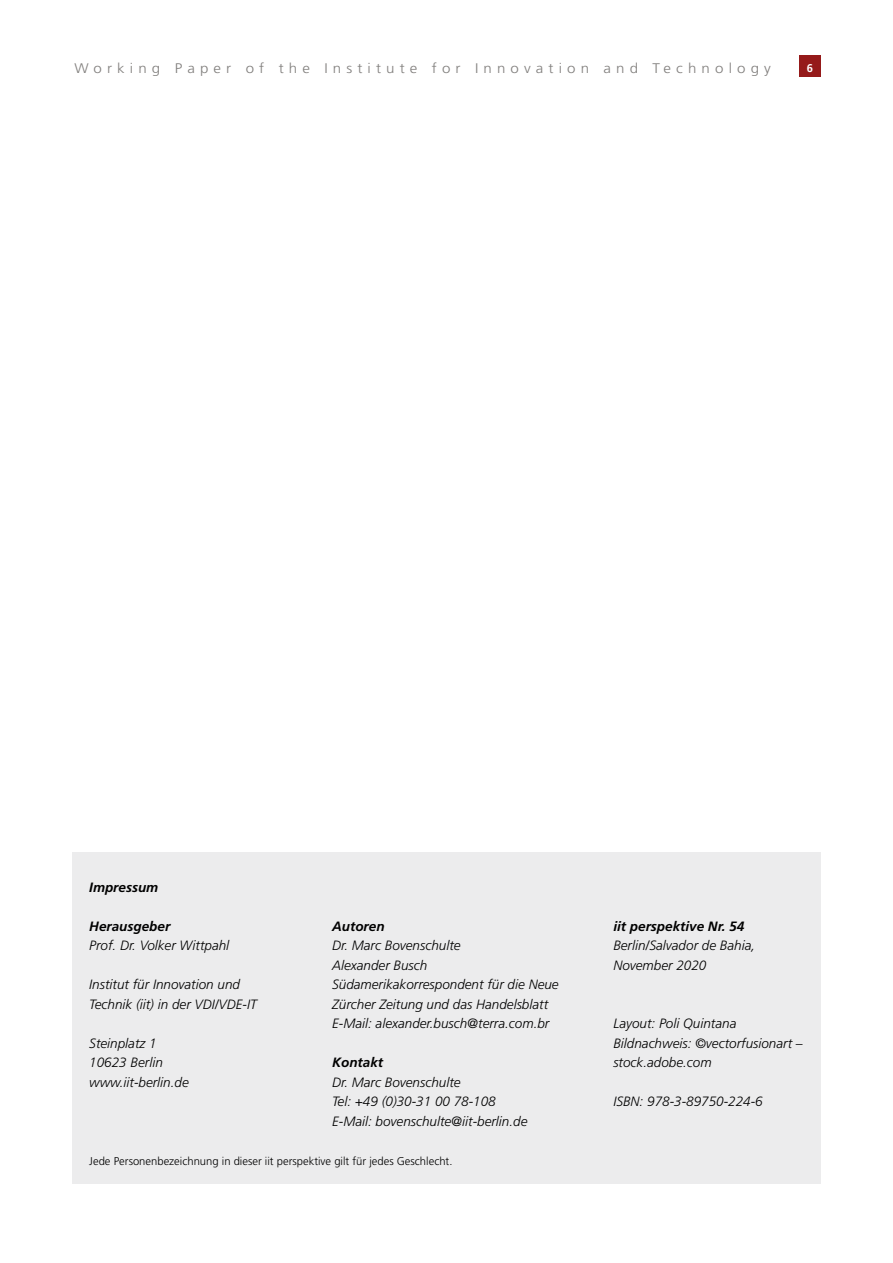
<style>
.page{position:relative;width:893px;height:1263px;background:#fff}
.page>*{position:absolute;margin:0;border:0;box-sizing:border-box;transform-origin:0 0}
.t1{font:300 13.95px "Frutiger LT Std";letter-spacing:.34em;color:#817f7d;scale:1.08 1}
.Kontakt{font:italic 300 13.5px/19.5px "Frutiger LT Std";color:#000}
.Kontakt-2{font:italic 700 13.5px "Frutiger LT Std";color:#000}
.t2{font:300 11.25px "Frutiger LT Std";color:#000}
.t3{font:700 11.25px "Frutiger LT Std";color:#fff}
</style>
<div class="page">
<div style="left:799px;top:55px;width:22px;height:22px;background:#951a1a"></div>
<div style="left:72px;top:853px;width:749px;height:331px;background:#ececed"></div>
<p class="t1" style="left:74px;top:60px;width:646px">Working Paper of the Institute for Innovation and Technology</p>
<p class="t3" style="left:807px;top:62px;width:8px">6</p>
<p class="Kontakt-2" style="left:89px;top:879px;width:70px">Impressum</p>
<p class="Kontakt-2" style="left:89px;top:918px;width:83px">Herausgeber</p>
<p class="Kontakt" style="left:89px;top:936px;width:142px">Prof. Dr. Volker Wittpahl</p>
<p class="Kontakt" style="left:89px;top:975px;width:169px">Institut für Innovation und<br>Technik (iit) in der VDI/VDE-IT</p>
<p class="Kontakt" style="left:89px;top:1033px;width:69px">Steinplatz 1</p>
<p class="Kontakt" style="left:89px;top:1053px;width:75px">10623 Berlin</p>
<p class="Kontakt" style="left:89px;top:1072px;width:101px">www.iit-berlin.de</p>
<p class="Kontakt-2" style="left:332px;top:918px;width:54px">Autoren</p>
<p class="Kontakt" style="left:332px;top:936px;width:130px">Dr. Marc Bovenschulte</p>
<p class="Kontakt" style="left:332px;top:955px;width:97px">Alexander Busch</p>
<p class="Kontakt" style="left:332px;top:975px;width:228px">Südamerikakorrespondent für die Neue<br>Zürcher Zeitung und das Handelsblatt</p>
<p class="Kontakt" style="left:332px;top:1014px;width:219px">E-Mail: alexander.busch@terra.com.br</p>
<p class="Kontakt-2" style="left:332px;top:1054px;width:53px">Kontakt</p>
<p class="Kontakt" style="left:332px;top:1072px;width:197px">Dr. Marc Bovenschulte<br>Tel: +49 (0)30-31 00 78-108<br>E-Mail: bovenschulte@iit-berlin.de</p>
<p class="t2" style="left:89px;top:1154px;width:365px">Jede Personenbezeichnung in dieser iit perspektive gilt für jedes Geschlecht.</p>
<p class="Kontakt-2" style="left:613px;top:918px;width:132px">iit perspektive Nr. 54</p>
<p class="Kontakt" style="left:613px;top:936px;width:143px">Berlin/Salvador de Bahia,<br>November 2020</p>
<p class="Kontakt" style="left:613px;top:1014px;width:125px">Layout: Poli Quintana</p>
<p class="Kontakt" style="left:613px;top:1033px;width:191px">Bildnachweis: ©vectorfusionart – stock.adobe.com</p>
<p class="Kontakt" style="left:613px;top:1092px;width:151px">ISBN: 978-3-89750-224-6</p>
</div>
